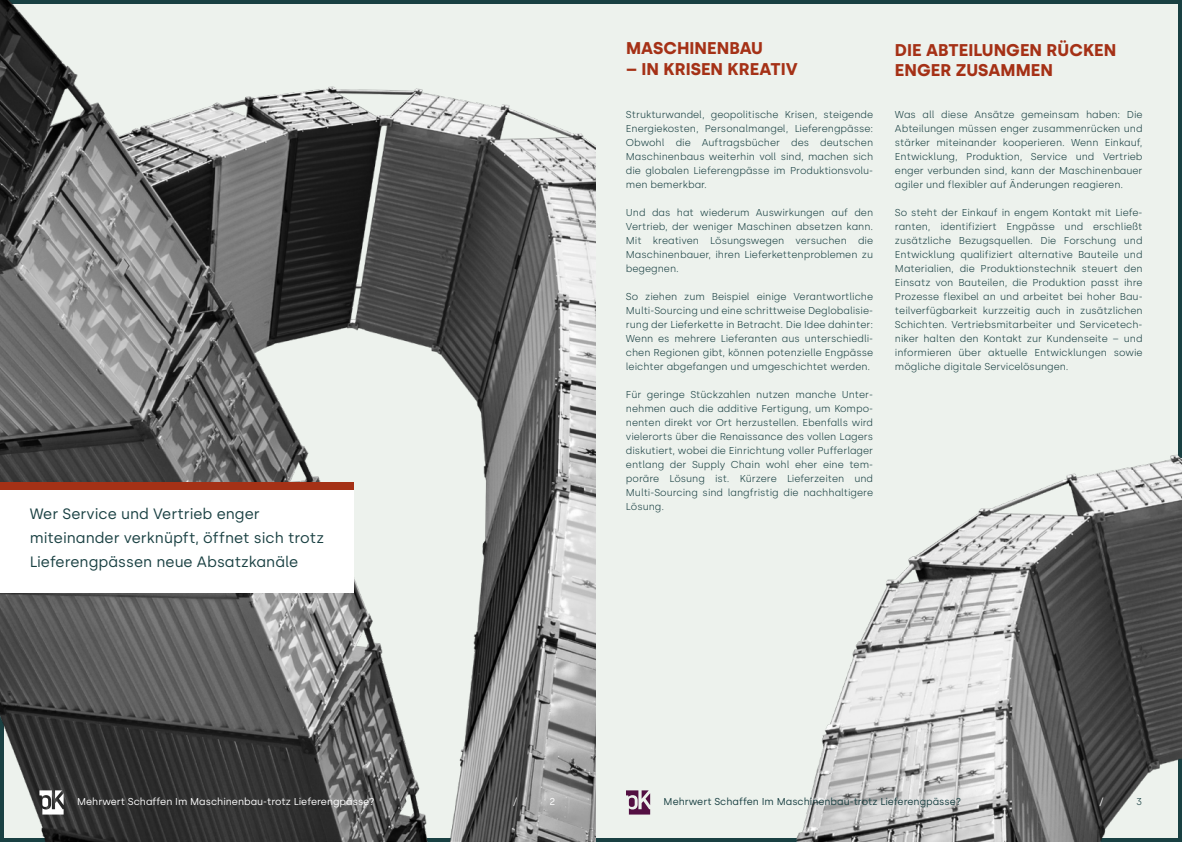
<style>
.page{position:relative;width:1182px;height:842px;background:#fff}
.page>*{position:absolute;margin:0;border:0;box-sizing:border-box;transform-origin:0 0}
.t1{font:700 17px/20.4px "Silka";color:#a53116}
.t2{font:15px/24px "Silka";color:#194042}
.t3{font:300 10px/14px "Silka";color:#194042;text-align:justify}
.t4{font:10px "Silka";color:#fff}
.t5{font:10px "Silka";color:#194042}
</style>
<div class="page">
<div style="left:0;top:4px;width:1177px;height:833px;background:#edf2ed"></div>
<img style="left:723px;top:447px;width:459px;height:395px">
<svg style="left:626px;top:790px;width:24px;height:24px"></svg>
<img style="left:0;top:0;width:595px;height:842px">
<div style="left:0;top:489px;width:354px;height:104px;background:#fff"></div>
<div style="left:0;top:482px;width:354px;height:7px;background:#a53116"></div>
<svg style="left:39px;top:790px;width:25px;height:24px"></svg>
<h2 class="t2" style="left:30px;top:502px;width:296px">Wer Service und Vertrieb enger miteinander verknüpft, öffnet sich trotz<br>Lieferengpässen neue Absatzkanäle</h2>
<h1 class="t1" style="left:626px;top:38px;width:138px">MASCHINENBAU</h1>
<h1 class="t1" style="left:626px;top:59px;width:173px">– IN KRISEN KREATIV</h1>
<p class="t3" style="left:626px;top:107px;width:249px">Strukturwandel, geopolitische Krisen, steigende Energiekosten, Personalmangel, Lieferengpässe:<br>Obwohl die Auftragsbücher des deutschen Maschinenbaus weiterhin voll sind, machen sich die globalen Lieferengpässe im Produktionsvolu&shy;men bemerkbar.</p>
<p class="t3" style="left:626px;top:205px;width:249px">Und das hat wiederum Auswirkungen auf den Vertrieb, der weniger Maschinen absetzen kann.<br>Mit kreativen Lösungswegen versuchen die Maschinenbauer, ihren Lieferkettenproblemen zu begegnen.</p>
<p class="t3" style="left:626px;top:289px;width:249px">So ziehen zum Beispiel einige Verantwortliche Multi-Sourcing und eine schrittweise Deglobalisie&shy;rung der Lieferkette in Betracht. Die Idee dahinter:<br>Wenn es mehrere Lieferanten aus unterschiedli&shy;chen Regionen gibt, können potenzielle Engpässe leichter abgefangen und umgeschichtet werden.</p>
<p class="t3" style="left:626px;top:387px;width:249px">Für geringe Stückzahlen nutzen manche Unter&shy;nehmen auch die additive Fertigung, um Kompo&shy;nenten direkt vor Ort herzustellen. Ebenfalls wird vielerorts über die Renaissance des vollen Lagers diskutiert, wobei die Einrichtung voller Pufferlager entlang der Supply Chain wohl eher eine tem&shy;poräre Lösung ist. Kürzere Lieferzeiten und Multi-Sourcing sind langfristig die nachhaltigere Lösung.</p>
<h1 class="t1" style="left:895px;top:40px;width:223px">DIE ABTEILUNGEN RÜCKEN<br>ENGER ZUSAMMEN</h1>
<p class="t3" style="left:895px;top:107px;width:249px">Was all diese Ansätze gemeinsam haben: Die Abteilungen müssen enger zusammenrücken und stärker miteinander kooperieren. Wenn Einkauf, Entwicklung, Produktion, Service und Vertrieb enger verbunden sind, kann der Maschinenbauer agiler und flexibler auf Änderungen reagieren.</p>
<p class="t3" style="left:895px;top:205px;width:249px">So steht der Einkauf in engem Kontakt mit Liefe&shy;ranten, identifiziert Engpässe und erschließt zusätzliche Bezugsquellen. Die Forschung und Entwicklung qualifiziert alternative Bauteile und Materialien, die Produktionstechnik steuert den Einsatz von Bauteilen, die Produktion passt ihre Prozesse flexibel an und arbeitet bei hoher Bau&shy;teilverfügbarkeit kurzzeitig auch in zusätzlichen Schichten. Vertriebsmitarbeiter und Servicetech&shy;niker halten den Kontakt zur Kundenseite – und informieren über aktuelle Entwicklungen sowie mögliche digitale Servicelösungen.</p>
<p class="t4" style="left:77px;top:796px;width:299px">Mehrwert Schaffen Im Maschinenbau-trotz Lieferengpässe?</p>
<p class="t4" style="left:513px;top:796px;width:6px">/</p>
<p class="t4" style="left:550px;top:796px;width:7px">2</p>
<p class="t5" style="left:663px;top:796px;width:299px">Mehrwert Schaffen Im Maschinenbau-trotz Lieferengpässe?</p>
<p class="t4" style="left:1099px;top:796px;width:6px">/</p>
<p class="t3" style="left:1136px;top:794px;width:8px">3</p>
</div>
